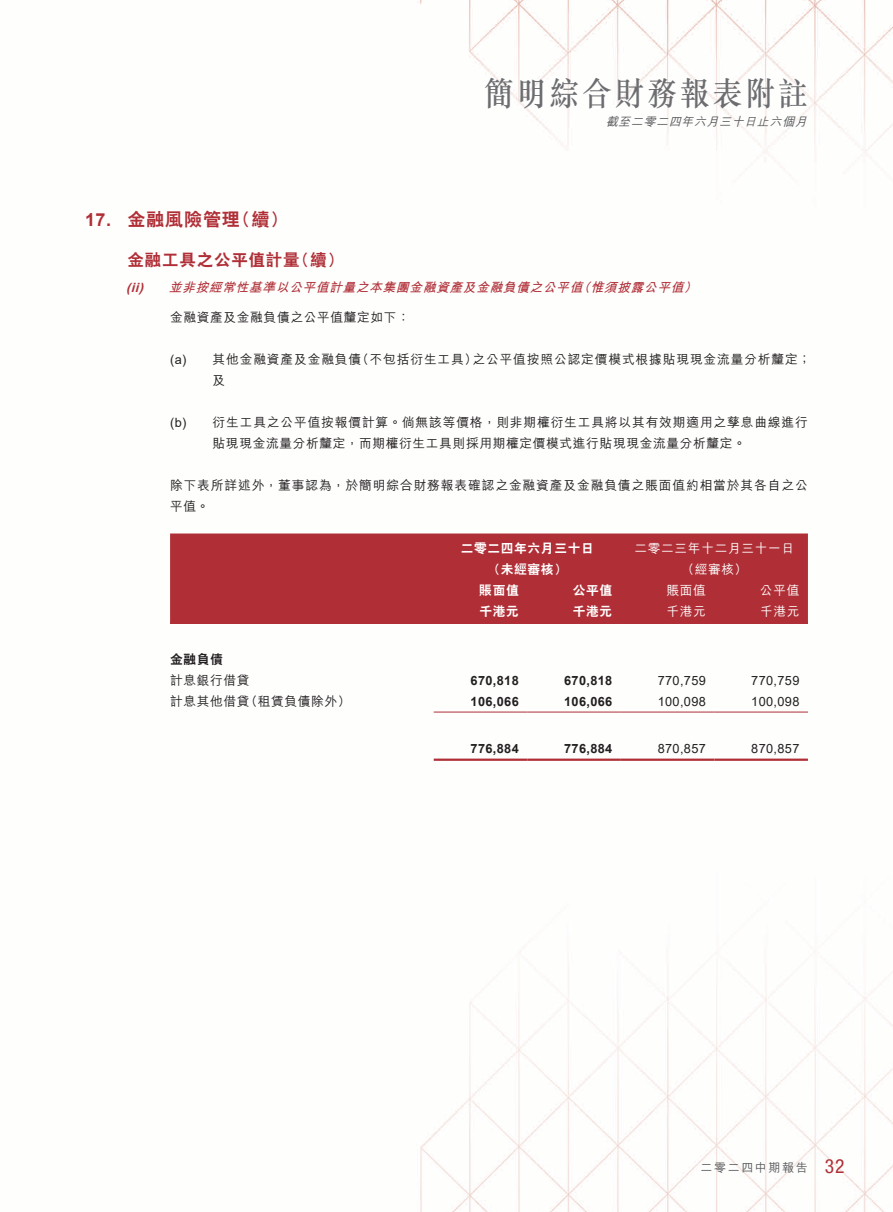
<style>
.page{position:relative;width:893px;height:1212px;background:#fff}
.page>*{position:absolute;margin:0;border:0;box-sizing:border-box;transform-origin:0 0}
.t1{font:500 33px "M Sung HK";letter-spacing:.1em;color:#6c6d70;scale:.9 1}
.t2{font:condensed 19.5px "Helvetica Neue LT Std";color:#b02f37}
.t3{font:800 18px "C Hei 2 HK";letter-spacing:.05em;color:#b02f37}
.t4{font:700 18px "Arial";color:#b02f37}
.t5{font:800 16.5px "C Hei 2 HK";letter-spacing:.05em;color:#b02f37}
.t6{font:500 12.75px/21px "M Hei HK";letter-spacing:.065em;color:#231f20}
.t7{font:12.75px "Arial";letter-spacing:.03em;color:#231f20}
.t8{font:700 12.75px "Arial";letter-spacing:.03em;color:#231f20}
.t9{font:italic 700 12.75px "M Hei HK";color:#b02f37}
.t10{font:500 12.75px "M Hei HK";letter-spacing:.05em;color:#fff}
.t11{font:800 12.75px/21px "C Hei 2 HK";letter-spacing:.05em;color:#fff;text-align:center}
.t12{font:italic 700 12.75px "Arial";color:#b02f37}
.t13{font:800 12.75px "C Hei 2 HK";color:#231f20}
.t14{font:italic 500 12px "M Hei HK";color:#57585a}
.t15{font:500 12px "M Hei HK";letter-spacing:.14em;color:#57585a}
</style>
<div class="page">
<img style="left:417px;top:0;width:476px;height:1212px">
<div style="left:170px;top:533px;width:638px;height:89px;background:#b02f37"></div>
<hr style="left:170px;top:622px;width:264px;height:2px;background:#b02f37">
<hr style="left:434px;top:622px;width:93px;height:2px;background:#b02f37">
<hr style="left:527px;top:622px;width:94px;height:2px;background:#b02f37">
<hr style="left:621px;top:622px;width:93px;height:2px;background:#b02f37">
<hr style="left:714px;top:622px;width:94px;height:2px;background:#b02f37">
<hr style="left:434px;top:712px;width:93px;height:1px;background:#b02f37">
<hr style="left:527px;top:712px;width:94px;height:1px;background:#b02f37">
<hr style="left:621px;top:712px;width:93px;height:1px;background:#b02f37">
<hr style="left:714px;top:712px;width:94px;height:1px;background:#b02f37">
<hr style="left:434px;top:758px;width:93px;height:3px;background:#b02f37">
<hr style="left:527px;top:758px;width:94px;height:3px;background:#b02f37">
<hr style="left:621px;top:758px;width:93px;height:3px;background:#b02f37">
<hr style="left:714px;top:758px;width:94px;height:3px;background:#b02f37">
<h1 class="t1" style="left:484px;top:71px;width:361px">簡明綜合財務報表附註</h1>
<p class="t14" style="left:606px;top:112px;width:207px">截至二零二四年六月三十日止六個月</p>
<h3 class="t4" style="left:85px;top:206px;width:28px">17.</h3>
<h3 class="t3" style="left:128px;top:207px;width:114px">金融風險管理</h3>
<h3 class="t3" style="left:233px;top:207px;width:56px">（續(</h3>
<p class="t5" style="left:128px;top:249px;width:174px">金融工具之公平值計量</p>
<p class="t5" style="left:293px;top:249px;width:52px">（續(</p>
<p class="t12" style="left:126px;top:279px;width:23px">( )</p>
<p class="t12" style="left:131px;top:279px;width:14px">ii</p>
<p class="t9" style="left:169px;top:278px;width:521px">並非按經常性基準以公平值計量之本集團金融資產及金融負債之公平值惟須披露公平值</p>
<p class="t9" style="left:577px;top:278px;width:19px">（</p>
<p class="t9" style="left:684px;top:278px;width:19px">(</p>
<p class="t6" style="left:170px;top:306px;width:241px">金融資產及金融負債之公平值釐定如下：</p>
<p class="t7" style="left:170px;top:351px;width:18px">a( )</p>
<p class="t7" style="left:170px;top:414px;width:18px">b( )</p>
<p class="t6" style="left:472px;top:348px;width:340px">之公平值按照公認定價模式根據貼現現金流量分析釐定;</p>
<p class="t6" style="left:213px;top:348px;width:150px">其他金融資產及金融負債</p>
<p class="t6" style="left:356px;top:348px;width:122px">（不包括衍生工具）</p>
<p class="t6" style="left:213px;top:369px;width:14px">及</p>
<p class="t6" style="left:213px;top:411px;width:597px">衍生工具之公平值按報價計算。倘無該等價格，則非期權衍生工具將以其有效期適用之孳息曲線進行</p>
<p class="t6" style="left:213px;top:432px;width:535px">貼現現金流量分析釐定，而期權衍生工具則採用期權定價模式進行貼現現金流量分析釐定。</p>
<p class="t6" style="left:170px;top:474px;width:639px">除下表所詳述外，董事認為，於簡明綜合財務報表確認之金融資產及金融負債之賬面值約相當於其各自之公平值。</p>
<p class="t11" style="left:461px;top:538px;width:135px">二零二四年六月三十日（未經審核(</p>
<p class="t10" style="left:634px;top:539px;width:161px">二零二三年十二月三十一日</p>
<p class="t10" style="left:681px;top:560px;width:67px">（經審核(</p>
<p class="t11" style="left:479px;top:580px;width:41px">賬面值</p>
<p class="t11" style="left:573px;top:580px;width:41px">公平值</p>
<p class="t10" style="left:666px;top:581px;width:41px">賬面值</p>
<p class="t10" style="left:760px;top:581px;width:41px">公平值</p>
<p class="t11" style="left:479px;top:601px;width:41px">千港元</p>
<p class="t11" style="left:573px;top:601px;width:41px">千港元</p>
<p class="t10" style="left:666px;top:602px;width:41px">千港元</p>
<p class="t10" style="left:760px;top:602px;width:41px">千港元</p>
<p class="t13" style="left:170px;top:651px;width:54px">金融負債</p>
<p class="t6" style="left:170px;top:669px;width:81px">計息銀行借貸</p>
<p class="t8" style="left:471px;top:672px;width:50px">670,818</p>
<p class="t8" style="left:564px;top:672px;width:50px">670,818</p>
<p class="t7" style="left:658px;top:672px;width:50px">770,759</p>
<p class="t7" style="left:751px;top:672px;width:50px">770,759</p>
<p class="t6" style="left:245px;top:690px;width:107px">（租賃負債除外(</p>
<p class="t6" style="left:170px;top:690px;width:81px">計息其他借貸</p>
<p class="t8" style="left:471px;top:693px;width:50px">106,066</p>
<p class="t8" style="left:564px;top:693px;width:50px">106,066</p>
<p class="t7" style="left:658px;top:693px;width:50px">100,098</p>
<p class="t7" style="left:751px;top:693px;width:50px">100,098</p>
<p class="t8" style="left:471px;top:739px;width:50px">776,884</p>
<p class="t8" style="left:564px;top:739px;width:50px">776,884</p>
<p class="t7" style="left:658px;top:739px;width:50px">870,857</p>
<p class="t7" style="left:751px;top:739px;width:50px">870,857</p>
<p class="t15" style="left:700px;top:1159px;width:109px">二零二四中期報告</p>
<h2 class="t2" style="left:825px;top:1155px;width:21px">32</h2>
</div>
